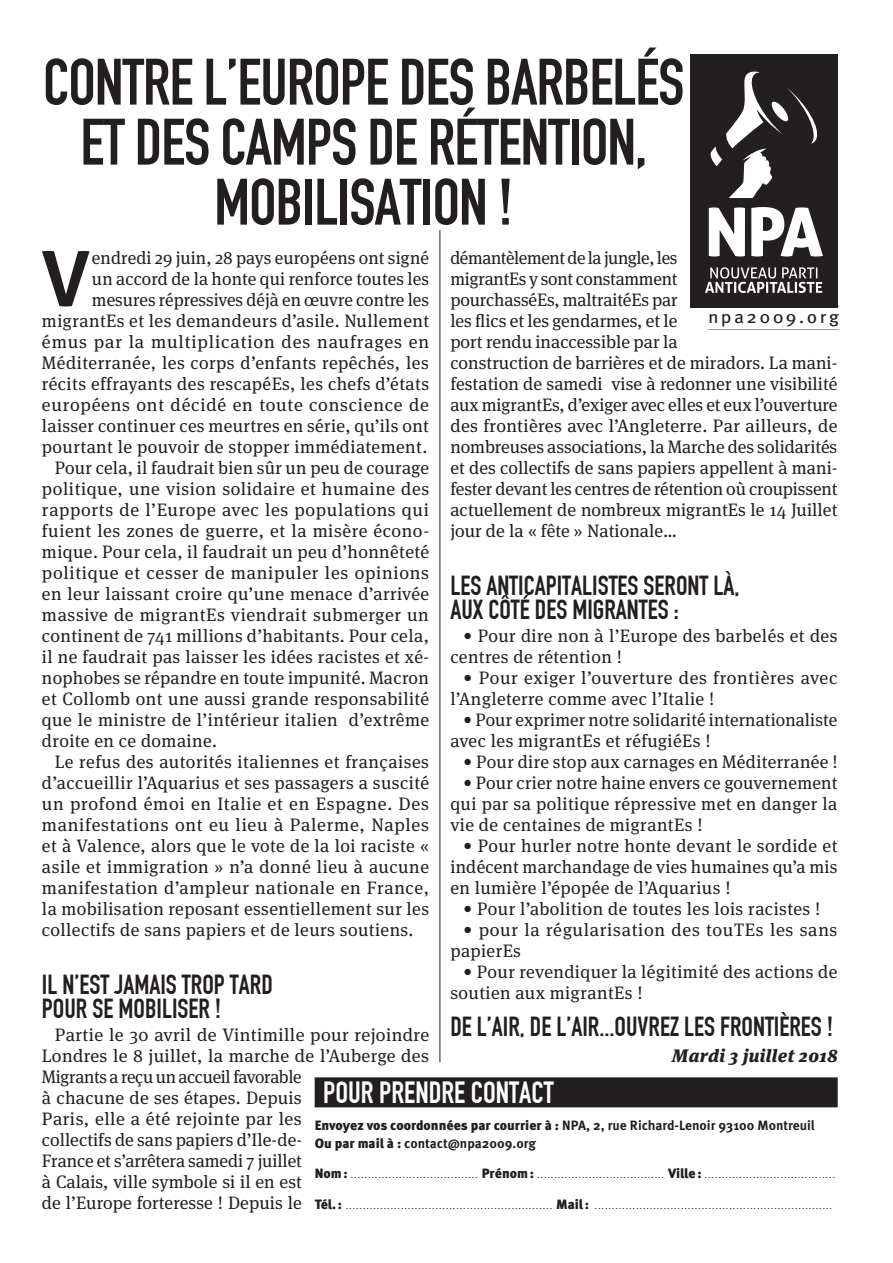
<style>
.page{position:relative;width:893px;height:1263px;background:#fff}
.page>*{position:absolute;margin:0;border:0;box-sizing:border-box;transform-origin:0 0}
.Texte_courant_lettri{font:700 76.05px "Aller";color:#231f20}
.Titre_noir_long{font:64.5px/60px "DIN Engschrift";letter-spacing:-.015em;color:#231f20;text-align:center}
.t1{font:30px "DIN Engschrift";color:#fff}
.Intertitre{font:27px/24px "DIN Engschrift";color:#231f20}
.Texte_courant{font:18px/21px "Meta Serif Pro";letter-spacing:.005em;color:#231f20}
.Texte_courant_lettri-2{font:18px/21px "Meta Serif Pro";letter-spacing:.02em;color:#231f20;text-align:right}
.Texte_courant-2{font:18px/21px "Meta Serif Pro";letter-spacing:.025em;color:#231f20}
.Texte_courant-3{font:18px/21px "Meta Serif Pro";letter-spacing:.035em;color:#231f20}
.Date{font:italic 900 18px "Meta Serif Pro";letter-spacing:.02em;color:#231f20}
.t2{font:17.55px "Meta Pro";letter-spacing:.12em;color:#231f20;scale:1.1 1}
.t3{font:700 13.5px "Meta Pro";color:#231f20}
.t4{font:9px "Meta Pro";color:#231f20}
.s1{font-weight:900}
.s2{font-weight:900;font-size:13.5px}
</style>
<div class="page">
<hr style="left:440px;top:149px;width:1px;height:913px;background:#231f20">
<hr style="left:708px;top:305px;width:131px;height:1px;background:#939598">
<hr style="left:708px;top:329px;width:131px;height:1px;background:#939598">
<div style="left:690px;top:54px;width:148px;height:254px;background:#231f20"></div>
<svg style="left:710px;top:71px;width:108px;height:127px"></svg>
<svg style="left:709px;top:207px;width:36px;height:49px"></svg>
<svg style="left:751px;top:207px;width:72px;height:49px"></svg>
<svg style="left:705px;top:267px;width:117px;height:26px"></svg>
<div style="left:315px;top:1077px;width:523px;height:30px;background:#231f20"></div>
<p class="Titre_noir_long" style="left:43px;top:52px;width:643px">CONTRE L’EUROPE DES BARBELÉS<br>ET DES CAMPS DE RÉTENTION,<br>MOBILISATION !</p>
<p class="Texte_courant_lettri-2" style="left:42px;top:246px;width:389px">endredi 29 juin, 28 pays européens ont signé<br>un accord de la honte qui renforce toutes les mesures répressives déjà en œuvre contre les migrantEs et les demandeurs d’asile. Nullement émus par la multiplication des naufrages en Méditerranée, les corps d’enfants repêchés, les récits effrayants des rescapéEs, les chefs d’états européens ont décidé en toute conscience de laisser continuer ces meurtres en série, qu’ils ont pourtant le pouvoir de stopper immédiatement.</p>
<p class="Texte_courant" style="left:42px;top:456px;width:389px;text-align:justify;text-indent:13px">Pour cela, il faudrait bien sûr un peu de courage politique, une vision solidaire et humaine des rapports de l’Europe avec les populations qui fuient les zones de guerre, et la misère écono&shy;mique. Pour cela, il faudrait un peu d’honnêteté politique et cesser de manipuler les opinions en leur laissant croire qu’une menace d’arrivée massive de migrantEs viendrait submerger un continent de 741 millions d’habitants. Pour cela, il ne faudrait pas laisser les idées racistes et xé&shy;nophobes se répandre en toute impunité. Macron et Collomb ont une aussi grande responsabilité que le ministre de l’intérieur italien d’extrême droite en ce domaine.</p>
<p class="Texte_courant" style="left:42px;top:750px;width:389px;text-align:justify;text-indent:13px">Le refus des autorités italiennes et françaises d’accueillir l’Aquarius et ses passagers a suscité un profond émoi en Italie et en Espagne. Des manifestations ont eu lieu à Palerme, Naples et à Valence, alors que le vote de la loi raciste « asile et immigration » n’a donné lieu à aucune manifestation d’ampleur nationale en France, la mobilisation reposant essentiellement sur les collectifs de sans papiers et de leurs soutiens.</p>
<p class="Intertitre" style="left:42px;top:972px;width:232px">IL N’EST JAMAIS TROP TARD<br>POUR SE MOBILISER !</p>
<p class="Texte_courant" style="left:42px;top:1023px;width:389px;text-indent:13px">Partie le 30 avril de Vintimille pour rejoindre Londres le 8 juillet, la marche de l’Auberge des Migrants a reçu un accueil favorable<br>à chacune de ses étapes. Depuis<br>Paris, elle a été rejointe par les<br>collectifs de sans papiers d’Ile-de-<br>France et s’arrêtera samedi 7 juillet<br>à Calais, ville symbole si il en est<br>de l’Europe forteresse ! Depuis le</p>
<p class="Texte_courant" style="left:450px;top:246px;width:389px">démantèlement de la jungle, les<br>migrantEs y sont constamment<br>pourchasséEs, maltraitéEs par<br>les flics et les gendarmes, et le<br>port rendu inaccessible par la<br>construction de barrières et de miradors. La mani&shy;festation de samedi vise à redonner une visibilité aux migrantEs, d’exiger avec elles et eux l’ouverture des frontières avec l’Angleterre. Par ailleurs, de nombreuses associations, la Marche des solidarités et des collectifs de sans papiers appellent à mani&shy;fester devant les centres de rétention où croupissent actuellement de nombreux migrantEs le 14 Juillet jour de la « fête » Nationale…</p>
<p class="Intertitre" style="left:450px;top:573px;width:291px">LES ANTICAPITALISTES SERONT LÀ,<br>AUX CÔTÉ DES MIGRANTES :</p>
<p class="Texte_courant" style="left:450px;top:624px;width:389px;text-indent:13px">• Pour dire non à l’Europe des barbelés et des centres de rétention !</p>
<p class="Texte_courant-2" style="left:450px;top:666px;width:389px;text-indent:13px">• Pour exiger l’ouverture des frontières avec l’Angleterre comme avec l’Italie !</p>
<p class="Texte_courant" style="left:450px;top:708px;width:388px;text-indent:13px">• Pour exprimer notre solidarité internationaliste avec les migrantEs et réfugiéEs !</p>
<p class="Texte_courant" style="left:463px;top:750px;width:376px">• Pour dire stop aux carnages en Méditerranée !</p>
<p class="Texte_courant" style="left:450px;top:771px;width:389px;text-align:justify;text-indent:13px">• Pour crier notre haine envers ce gouvernement qui par sa politique répressive met en danger la vie de centaines de migrantEs !</p>
<p class="Texte_courant" style="left:450px;top:834px;width:389px;text-align:justify;text-indent:13px">• Pour hurler notre honte devant le sordide et indécent marchandage de vies humaines qu’a mis en lumière l’épopée de l’Aquarius !</p>
<p class="Texte_courant" style="left:463px;top:897px;width:359px">• Pour l’abolition de toutes les lois racistes !</p>
<p class="Texte_courant-3" style="left:450px;top:918px;width:389px;text-indent:13px">• pour la régularisation des touTEs les sans papierEs</p>
<p class="Texte_courant" style="left:450px;top:960px;width:389px;text-indent:13px">• Pour revendiquer la légitimité des actions de soutien aux migrantEs !</p>
<p class="Intertitre" style="left:450px;top:1014px;width:385px">DE L’AIR, DE L’AIR...OUVREZ LES FRONTIÈRES !</p>
<p class="Date" style="left:672px;top:1041px;width:167px">Mardi 3 juillet 2018</p>
<p class="Texte_courant_lettri" style="left:41px;top:232px;width:51px">V</p>
<p class="t2" style="left:708px;top:306px;width:121px">npa2009.org</p>
<p class="t1" style="left:323px;top:1075px;width:232px">POUR PRENDRE CONTACT</p>
<p class="t3" style="left:315px;top:1116px;width:502px"><span class="s1">Envoyez vos coordonnées par courrier à :</span> NPA, 2, rue Richard-Lenoir 93100 Montreuil</p>
<p class="t3" style="left:315px;top:1134px;width:223px"><span class="s1">Ou par mail à :</span> contact@npa2009.org</p>
<p class="t4" style="left:315px;top:1169px;width:522px"><span class="s2">Nom:</span> ..................................... <span class="s2">Prénom:</span> ..................................... <span class="s2">Ville:</span> ......................................</p>
<p class="t4" style="left:315px;top:1200px;width:519px"><span class="s2">Tél.:</span> ............................................................ <span class="s2">Mail:</span> .....................................................................</p>
</div>
